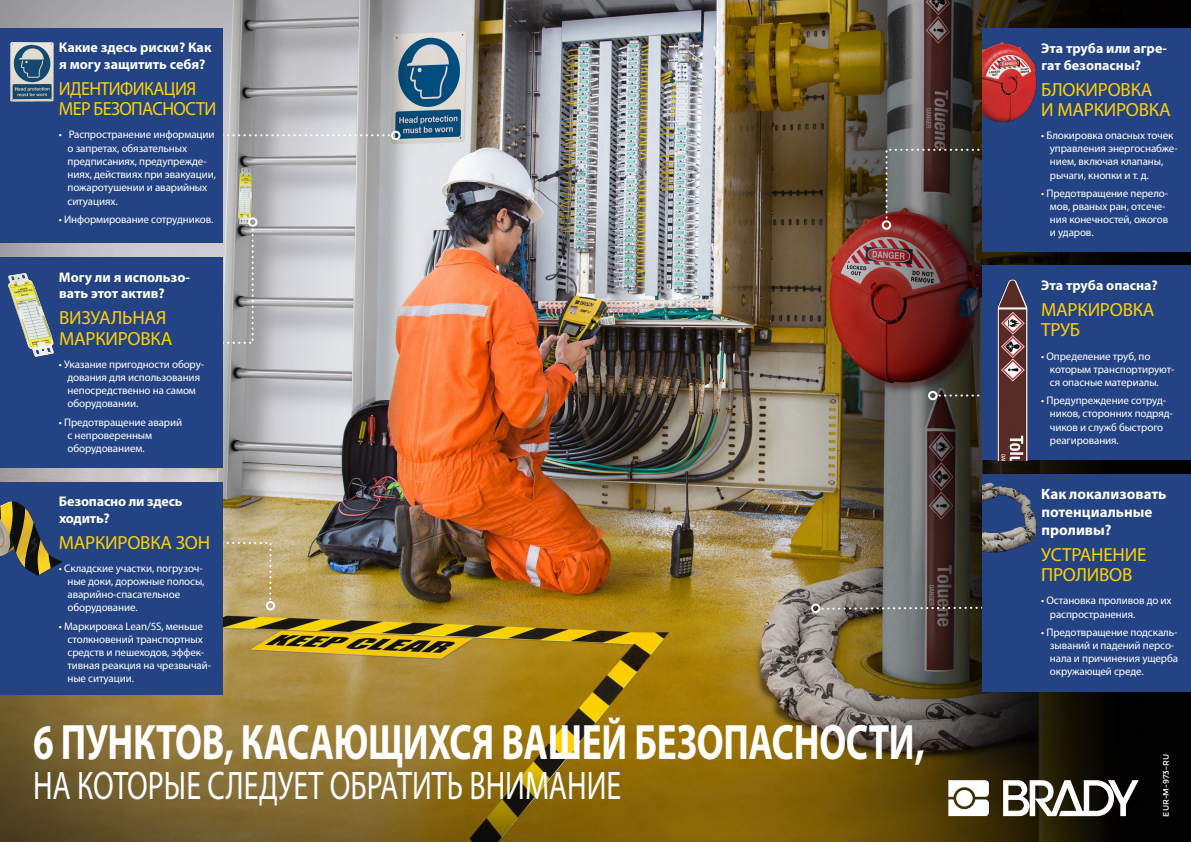
<style>
.page{position:relative;width:1191px;height:842px;background:#fff}
.page>*{position:absolute;margin:0;border:0;box-sizing:border-box;transform-origin:0 0}
.t1{font:700 50px "Myriad Pro";letter-spacing:-.01em;color:#fff;scale:.75 1}
.t2{font:40px "Myriad Pro";color:#fff;scale:.75 1}
.t3{font:19px/20px "Myriad Pro";letter-spacing:-.01em;color:#fed006}
.t4{font:19px/20px "Myriad Pro";letter-spacing:-.03em;color:#fed006;scale:.95 1}
.t5{font:700 15px/18px "Myriad Pro";color:#fff}
.t6{font:700 14px/16.8px "Myriad Pro";color:#fff}
.t7{font:11px/13.2px "Myriad Pro";letter-spacing:-.01em;color:#fff}
.t8{font:8px "Montserrat";color:#fff}
</style>
<div class="page">
<img style="left:0;top:0;width:1191px;height:842px">
<svg style="left:222px;top:134px;width:168px;height:2px"></svg>
<svg style="left:220px;top:227px;width:35px;height:118px;background:#a5a5a8"></svg>
<svg style="left:222px;top:541px;width:50px;height:60px;background:#bba776"></svg>
<svg style="left:884px;top:148px;width:98px;height:72px;background:#564f4c"></svg>
<svg style="left:939px;top:395px;width:43px;height:2px"></svg>
<svg style="left:820px;top:606px;width:162px;height:5px"></svg>
<div style="left:0;top:28px;width:222px;height:215px;background:#244384"></div>
<div style="left:0;top:258px;width:222px;height:210px;background:#244384"></div>
<div style="left:0;top:482px;width:222px;height:212px;background:#244384"></div>
<div style="left:982px;top:28px;width:209px;height:223px;background:#244384"></div>
<div style="left:982px;top:266px;width:209px;height:194px;background:#244384"></div>
<div style="left:982px;top:475px;width:209px;height:217px;background:#244384"></div>
<div style="left:928px;top:391px;width:9px;height:9px;border:2px solid #fff;border-radius:50%"></div>
<div style="left:811px;top:604px;width:9px;height:9px;border:2px solid #fff;border-radius:50%"></div>
<div style="left:881px;top:220px;width:10px;height:10px;border:2px solid #fff;border-radius:50%"></div>
<div style="left:391px;top:131px;width:9px;height:9px;border:2px solid #fff;border-radius:50%"></div>
<div style="left:248px;top:217px;width:9px;height:10px;border:2px solid #fff;border-radius:50%"></div>
<div style="left:266px;top:601px;width:9px;height:9px;border:2px solid #fff;border-radius:50%"></div>
<img style="left:0;top:501px;width:63px;height:75px">
<img style="left:982px;top:482px;width:55px;height:71px">
<img style="left:982px;top:41px;width:55px;height:82px">
<img style="left:7px;top:273px;width:47px;height:84px">
<img style="left:10px;top:43px;width:44px;height:59px">
<img style="left:997px;top:279px;width:30px;height:181px">
<svg style="left:948px;top:780px;width:190px;height:36px"></svg>
<p class="t6" style="left:59px;top:39px;width:154px">Какие здесь риски? Как я могу защитить себя?</p>
<h3 class="t4" style="left:59px;top:79px;width:167px">ИДЕНТИФИКАЦИЯ<br>МЕР БЕЗОПАСНОСТИ</h3>
<p class="t7" style="left:68px;top:128px;width:150px;text-indent:-9px">• Распространение информации о запретах, обязательных предписаниях, предупрежде&shy;ниях, действиях при эвакуации, пожаротушении и аварийных ситуациях.</p>
<p class="t7" style="left:59px;top:212px;width:156px">• Информирование сотрудников.</p>
<p class="t6" style="left:59px;top:268px;width:133px">Могу ли я использо&shy;вать этот актив?</p>
<h3 class="t3" style="left:59px;top:308px;width:115px">ВИЗУАЛЬНАЯ<br>МАРКИРОВКА</h3>
<p class="t7" style="left:68px;top:357px;width:138px;text-indent:-9px">• Указание пригодности обору&shy;дования для использования непосредственно на самом оборудовании.</p>
<p class="t7" style="left:68px;top:415px;width:116px;text-indent:-9px">• Предотвращение аварий с непроверенным оборудованием.</p>
<p class="t6" style="left:59px;top:492px;width:125px">Безопасно ли здесь ходить?</p>
<h3 class="t3" style="left:59px;top:532px;width:153px">МАРКИРОВКА ЗОН</h3>
<p class="t7" style="left:68px;top:561px;width:138px;text-indent:-9px">• Складские участки, погрузоч&shy;ные доки, дорожные полосы, аварийно-спасательное оборудование.</p>
<p class="t7" style="left:68px;top:619px;width:145px;text-indent:-9px">• Маркировка Lean/5S, меньше столкновений транспортных средств и пешеходов, эффек&shy;тивная реакция на чрезвычай&shy;ные ситуации.</p>
<h1 class="t1" style="left:33px;top:709px;width:1190px">6 ПУНКТОВ, КАСАЮЩИХСЯ ВАШЕЙ БЕЗОПАСНОСТИ,</h1>
<h2 class="t2" style="left:33px;top:760px;width:786px">НА КОТОРЫЕ СЛЕДУЕТ ОБРАТИТЬ ВНИМАНИЕ</h2>
<p class="t6" style="left:1041px;top:39px;width:127px">Эта труба или агре&shy;гат безопасны?</p>
<h3 class="t3" style="left:1041px;top:79px;width:131px">БЛОКИРОВКА<br>И МАРКИРОВКА</h3>
<p class="t7" style="left:1050px;top:128px;width:129px;text-indent:-9px">• Блокировка опасных точек управления энергоснабже&shy;нием, включая клапаны, рычаги, кнопки и т. д.</p>
<p class="t7" style="left:1050px;top:186px;width:120px;text-indent:-9px">• Предотвращение перело&shy;мов, рваных ран, отсече&shy;ния конечностей, ожогов и ударов.</p>
<p class="t6" style="left:1041px;top:277px;width:118px">Эта труба опасна?</p>
<h3 class="t3" style="left:1041px;top:300px;width:115px">МАРКИРОВКА<br>ТРУБ</h3>
<p class="t7" style="left:1050px;top:349px;width:126px;text-indent:-9px">• Определение труб, по которым транспортируют&shy;ся опасные материалы.</p>
<p class="t7" style="left:1050px;top:394px;width:124px;text-indent:-9px">• Предупреждение сотруд&shy;ников, сторонних подряд&shy;чиков и служб быстрого реагирования.</p>
<h3 class="t5" style="left:1041px;top:485px;width:127px">Как локализовать потенциальные проливы?</h3>
<h3 class="t3" style="left:1041px;top:544px;width:107px">УСТРАНЕНИЕ<br>ПРОЛИВОВ</h3>
<p class="t7" style="left:1050px;top:594px;width:123px;text-indent:-9px">• Остановка проливов до их распространения.</p>
<p class="t7" style="left:1050px;top:625px;width:130px;text-indent:-9px">• Предотвращение подскаль&shy;зываний и падений персо&shy;нала и причинения ущерба окружающей среде.</p>
<p class="t8" style="left:1161px;top:817px;width:64px;rotate:-90deg">EUR-M-973-RU</p>
</div>
